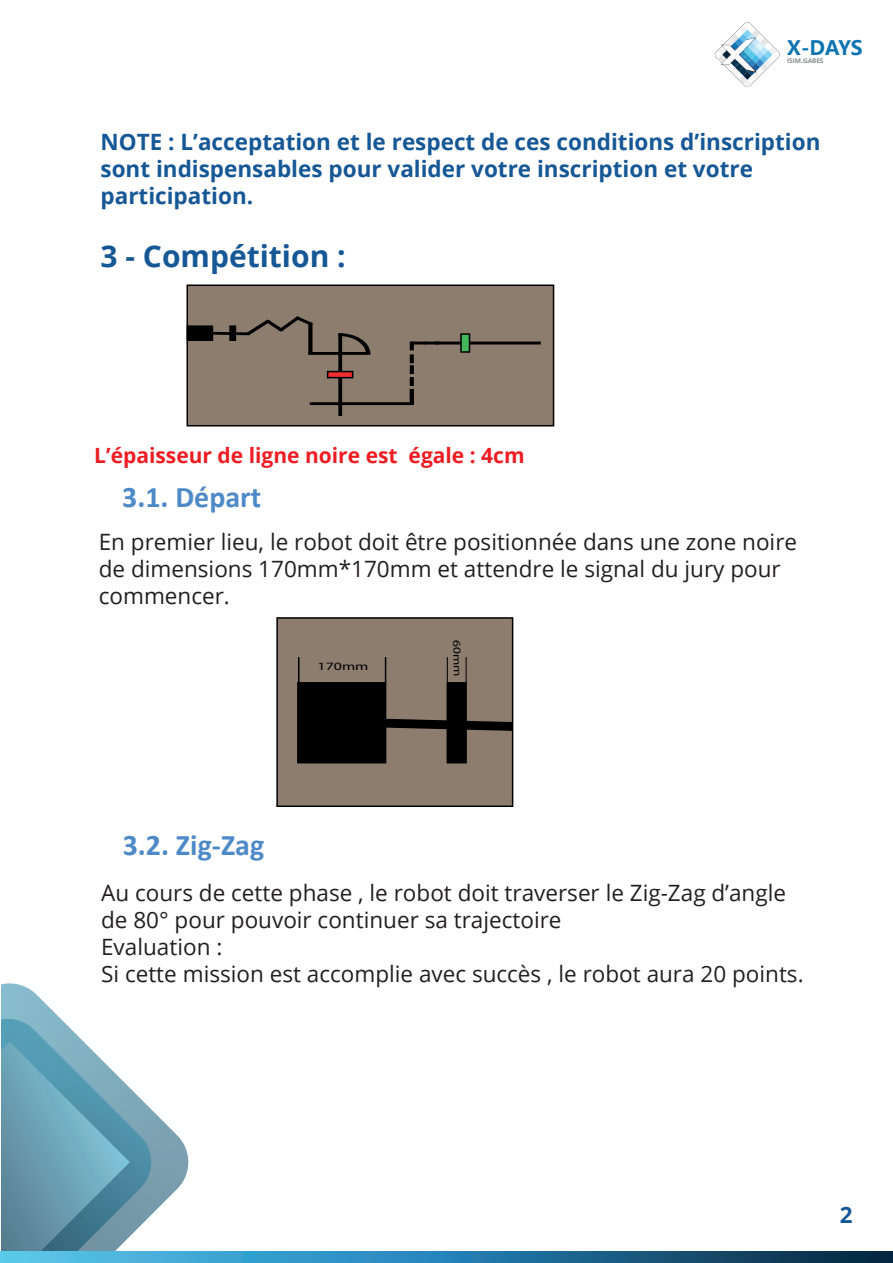
<style>
.page{position:relative;width:893px;height:1263px;background:#fff}
.page>*{position:absolute;margin:0;border:0;box-sizing:border-box;transform-origin:0 0}
.t1{font:700 30px "Calibri";color:#4f8ac8}
.t2{font:700 30px "Open Sans";color:#165796}
.t3{font:22.5px/27px "Open Sans";color:#231f20}
.t4{font:700 22.5px/27px "Open Sans";color:#165796}
.t5{font:700 21px "Open Sans";color:#ee1d23}
.t6{font:700 19.8px "Microsoft Ya Hei UI";color:#0e73b1}
.t7{font:11.25px "Myriad Pro";color:#000001;scale:1.42 1}
.t8{font:10.8px "Myriad Pro";color:#000001;scale:1.27 1}
.t9{font:700 6.15px "Microsoft Ya Hei UI";color:#8b8d90}
</style>
<div class="page">
<div style="left:186px;top:284px;width:368px;height:142px;background:#8d7d6f;border:2px solid #000001"></div>
<div style="left:435px;top:342px;width:106px;height:2px;border:2px solid #000001"></div>
<div style="left:308px;top:352px;width:62px;height:3px;border:2px solid #000001"></div>
<div style="left:310px;top:402px;width:104px;height:3px;border:2px solid #000001"></div>
<svg style="left:342px;top:333px;width:29px;height:23px"></svg>
<svg style="left:338px;top:333px;width:4px;height:83px"></svg>
<div style="left:187px;top:325px;width:26px;height:16px;background:#000001;border:2px solid #000001"></div>
<svg style="left:211px;top:316px;width:102px;height:20px"></svg>
<svg style="left:308px;top:323px;width:4px;height:32px"></svg>
<svg style="left:229px;top:325px;width:7px;height:16px"></svg>
<svg style="left:327px;top:371px;width:26px;height:7px"></svg>
<div style="left:460px;top:333px;width:10px;height:20px;background:#43b75c;border:2px solid #000001"></div>
<hr style="left:410px;top:389px;width:4px;height:16px;background:#000001">
<svg style="left:410px;top:342px;width:29px;height:44px"></svg>
<div style="left:276px;top:617px;width:237px;height:190px;background:#8d7d6f;border:2px solid #000001"></div>
<div style="left:297px;top:682px;width:89px;height:81px;background:#000001"></div>
<svg style="left:384px;top:718px;width:130px;height:14px"></svg>
<div style="left:447px;top:682px;width:20px;height:81px;background:#000001;border:2px solid #000001"></div>
<svg style="left:298px;top:657px;width:1px;height:26px"></svg>
<svg style="left:385px;top:657px;width:1px;height:26px"></svg>
<svg style="left:1px;top:983px;width:187px;height:269px"></svg>
<svg style="left:0;top:1252px;width:893px;height:11px;background:#2a7ba4"></svg>
<svg style="left:714px;top:22px;width:66px;height:65px"></svg>
<p class="t6" style="left:787px;top:34px;width:77px">X-DAYS</p>
<p class="t9" style="left:787px;top:56px;width:38px">ISIM.GABES</p>
<p class="t4" style="left:101px;top:128px;width:721px">NOTE : L’acceptation et le respect de ces conditions d’inscription sont indispensables pour valider votre inscription et votre participation.</p>
<h1 class="t2" style="left:101px;top:235px;width:247px">3 - Compétition :</h1>
<p class="t5" style="left:94px;top:440px;width:432px">L’épaisseur de ligne noire est égale : 4cm</p>
<h1 class="t1" style="left:122px;top:475px;width:141px">3.1. Départ</h1>
<p class="t3" style="left:99px;top:527px;width:700px">En premier lieu, le robot doit être positionnée dans une zone noire de dimensions 170mm*170mm et attendre le signal du jury pour commencer.</p>
<p class="t7" style="left:318px;top:659px;width:37px">170mm</p>
<h1 class="t1" style="left:123px;top:824px;width:143px">3.2. Zig-Zag</h1>
<p class="t8" style="left:464px;top:639px;width:30px;rotate:89deg">60mm</p>
<p class="t3" style="left:101px;top:879px;width:704px">Au cours de cette phase , le robot doit traverser le Zig-Zag d’angle de 80° pour pouvoir continuer sa trajectoire<br>Evaluation :<br>Si cette mission est accomplie avec succès , le robot aura 20 points.</p>
<p class="t4" style="left:840px;top:1200px;width:14px">2</p>
</div>
